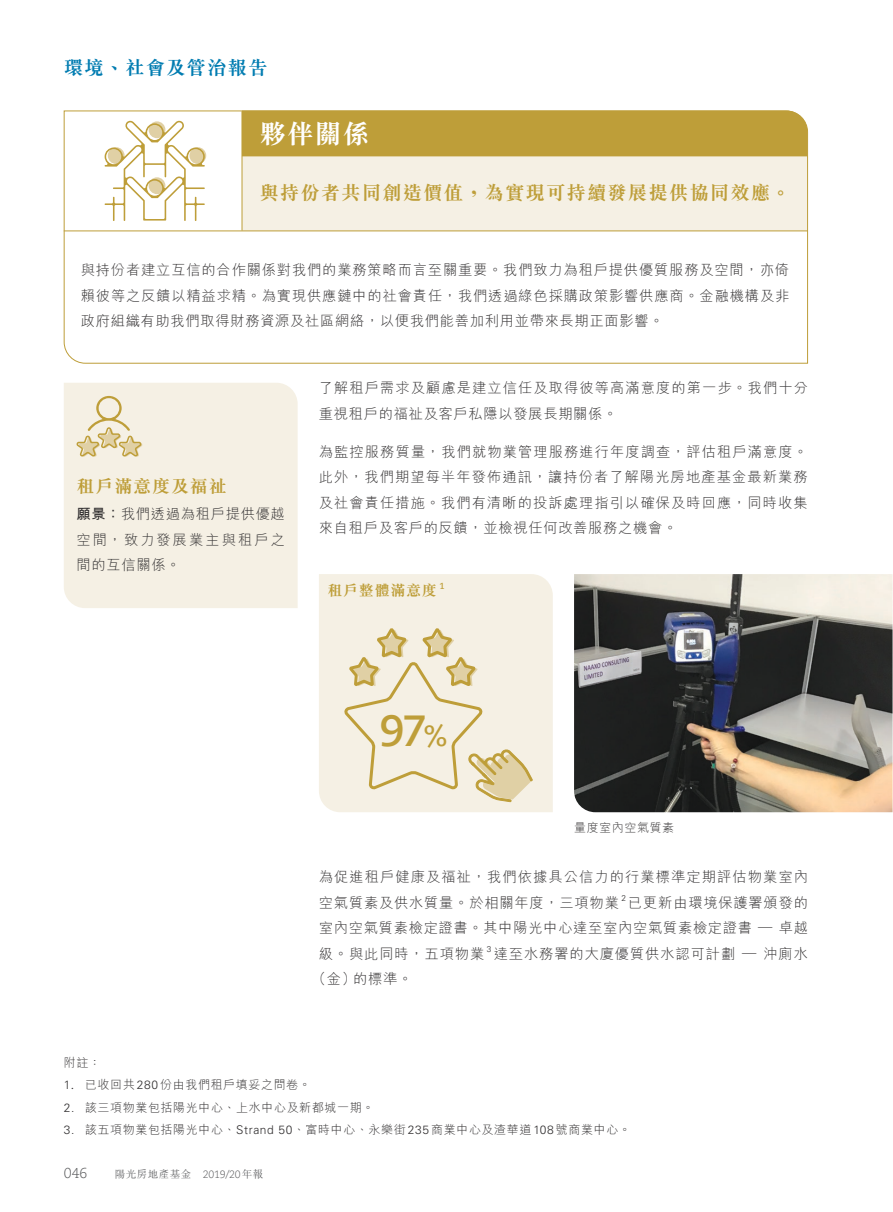
<style>
.page{position:relative;width:893px;height:1212px;background:#fff}
.page>*{position:absolute;margin:0;border:0;box-sizing:border-box;transform-origin:0 0}
.t1{font:700 43.35px "PMN Caecilia W01 75";color:#be9e39}
.t2{font:700 27px "M Sung HK";color:#fff}
.t3{font:700 19.5px "M Sung HK";letter-spacing:.05em;color:#be9e39}
.t4{font:700 19.5px "M Sung HK";letter-spacing:.05em;color:#007cb1}
.t5{font:700 18px "M Sung HK";letter-spacing:.05em;color:#be9e39}
.t6{font:700 15px "M Sung HK";letter-spacing:.05em;color:#be9e39}
.t7{font:300 14.25px/25.5px "M Hei HK";letter-spacing:.055em;color:#323031;text-align:justify}
.t8{font:300 14.25px/25.5px "M Hei HK";letter-spacing:.075em;color:#323031}
.t9{font:300 14.25px "PMN Caecilia W01 45";color:#58595b}
.t10{font:300 12px "M Hei HK";letter-spacing:.05em;color:#323031}
.t11{font:300 10.5px "M Sung HK";letter-spacing:.05em;color:#58595b}
.t12{font:700 8.7px "PMN Caecilia W01 75";color:#be9e39}
.t13{font:300 8.25px "Univers LT Std";color:#323031}
.s1{font-weight:700}
.s2{font-size:28.95px}
.s3{font-family:"Univers LT Std"}
.s4{font-family:"Minion Pro";font-weight:400}
.s5{font-family:"PMN Caecilia W01 45"}
</style>
<div class="page">
<div style="left:64px;top:383px;width:234px;height:225px;background:#f5f0e4"></div>
<div style="left:319px;top:574px;width:234px;height:238px;background:#f5f0e4"></div>
<svg style="left:63px;top:110px;width:745px;height:254px"></svg>
<hr style="left:242px;top:111px;width:1px;height:120px;background:#be9e39">
<div style="left:189px;top:147px;width:17px;height:17px;background:#e0d0a5;border-radius:50%"></div>
<svg style="left:105px;top:120px;width:100px;height:101px"></svg>
<hr style="left:64px;top:231px;width:744px;height:1px;background:#be9e39">
<svg style="left:75px;top:392px;width:68px;height:66px;background:#ebe1c6"></svg>
<svg style="left:342px;top:575px;width:191px;height:227px;background:#efe8d4"></svg>
<img style="left:574px;top:574px;width:318px;height:238px">
<h3 class="t4" style="left:64px;top:58px;width:205px">環境、社會及管治報告</h3>
<h2 class="t2" style="left:259px;top:121px;width:111px">夥伴關係</h2>
<h3 class="t3" style="left:259px;top:183px;width:533px">與持份者共同創造價值，為實現可持續發展提供協同效應。</h3>
<p class="t7" style="left:81px;top:257px;width:710px">與持份者建立互信的合作關係對我們的業務策略而言至關重要。我們致力為租戶提供優質服務及空間，亦倚賴彼等之反饋以精益求精。為實現供應鏈中的社會責任，我們透過綠色採購政策影響供應商。金融機構及非政府組織有助我們取得財務資源及社區網絡，以便我們能善加利用並帶來長期正面影響。</p>
<p class="t5" style="left:77px;top:477px;width:152px">租戶滿意度及福祉</p>
<p class="t7" style="left:77px;top:501px;width:210px"><span class="s1">願景：</span>我們透過為租戶提供優越空間，致力發展業主與租戶之間的互信關係。</p>
<p class="t8" style="left:319px;top:375px;width:490px">了解租戶需求及顧慮是建立信任及取得彼等高滿意度的第一步。我們十分重視租戶的福祉及客戶私隱以發展長期關係。</p>
<p class="t7" style="left:319px;top:439px;width:490px">為監控服務質量，我們就物業管理服務進行年度調查，評估租戶滿意度。此外，我們期望每半年發佈通訊，讓持份者了解陽光房地產基金最新業務及社會責任措施。我們有清晰的投訴處理指引以確保及時回應，同時收集來自租戶及客戶的反饋，並檢視任何改善服務之機會。</p>
<p class="t6" style="left:327px;top:583px;width:111px">租戶整體滿意度</p>
<p class="t12" style="left:440px;top:581px;width:7px">1</p>
<h1 class="t1" style="left:379px;top:705px;width:70px">97<span class="s2">%</span></h1>
<p class="t10" style="left:574px;top:821px;width:102px">量度室內空氣質素</p>
<p class="t8" style="left:319px;top:864px;width:490px">為促進租戶健康及福祉，我們依據具公信力的行業標準定期評估物業室內空氣質素及供水質量。於相關年度，三項物業</p>
<p class="t13" style="left:621px;top:893px;width:6px">2</p>
<p class="t7" style="left:319px;top:889px;width:491px;text-indent:309px">已更新由環境保護署頒發的室內空氣質素檢定證書。其中陽光中心達至室內空氣質素檢定證書 — 卓越級。與此同時，五項物業</p>
<p class="t13" style="left:487px;top:944px;width:6px">3</p>
<p class="t7" style="left:494px;top:940px;width:316px">達至水務署的大廈優質供水認可計劃 — 沖廁水</p>
<p class="t7" style="left:312px;top:966px;width:102px">（金）的標準。</p>
<p class="t10" style="left:64px;top:1056px;width:39px">附註：</p>
<p class="t10" style="left:64px;top:1079px;width:249px"><span class="s3">1</span><span class="s4">.</span> 已收回共 <span class="s3">280</span> 份由我們租戶填妥之問卷。</p>
<p class="t10" style="left:64px;top:1101px;width:312px"><span class="s3">2.</span> 該三項物業包括陽光中心、上水中心及新都城一期。</p>
<p class="t10" style="left:64px;top:1123px;width:569px"><span class="s3">3.</span> 該五項物業包括陽光中心、<span class="s3">Strand 50</span>、富時中心、永樂街 <span class="s3">235</span> 商業中心及渣華道 <span class="s3">108</span> 號商業中心。</p>
<p class="t9" style="left:64px;top:1165px;width:25px">046</p>
<p class="t11" style="left:115px;top:1167px;width:150px">陽光房地產基金 <span class="s5">2019/20</span>年報</p>
</div>
